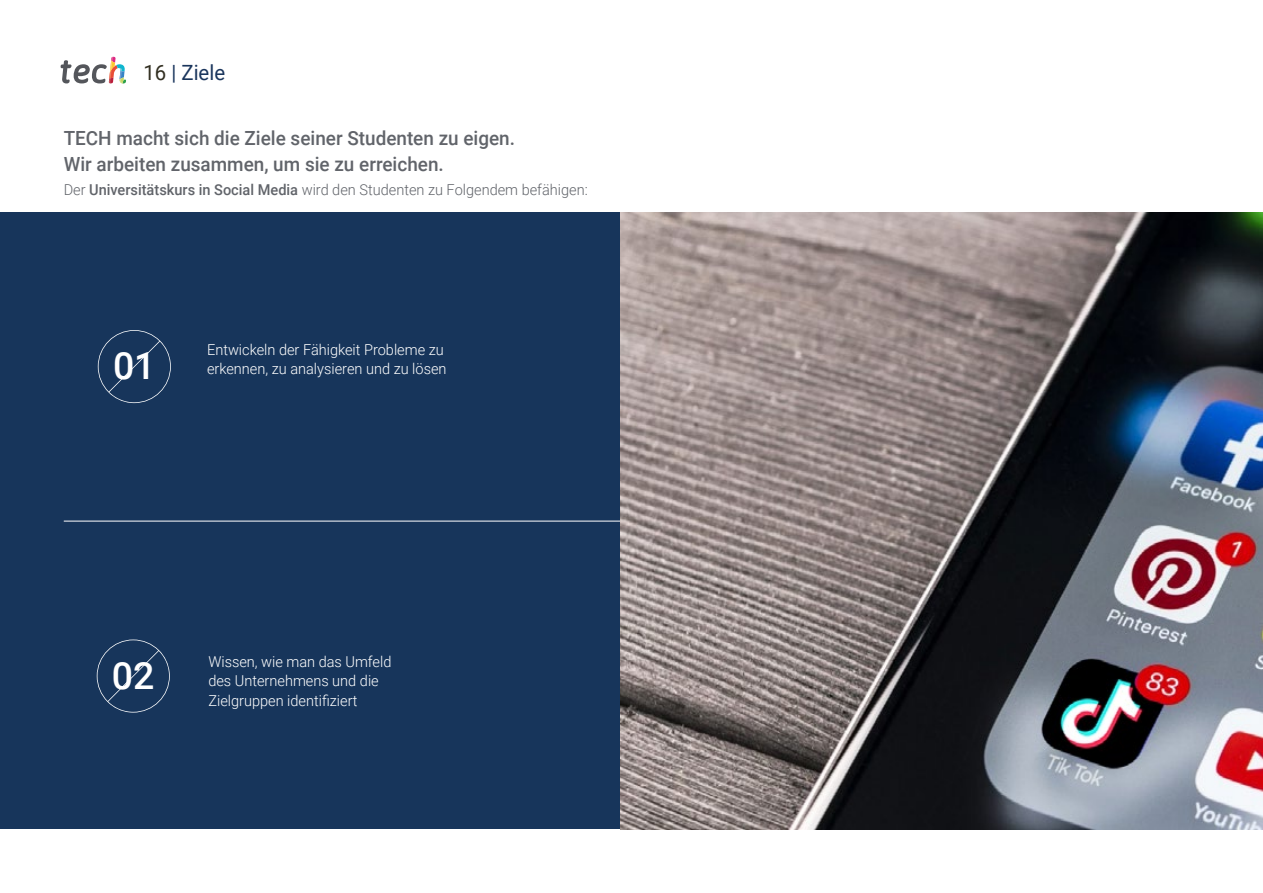
<style>
.page{position:relative;width:1263px;height:893px;background:#fff}
.page>*{position:absolute;margin:0;border:0;box-sizing:border-box;transform-origin:0 0}
.t1{font:500 37.5px "Roboto";color:#fff}
.t2{font:21px "Roboto";color:#1a355c}
.t3{font:500 19.5px/25.5px "Roboto";color:#61646a}
.t4{font:300 15px/19.5px "Roboto";color:#fff}
.t5{font:300 15px "Roboto";color:#61646a}
.s1{color:#312e20}
.s2{font-weight:500}
</style>
<div class="page">
<div style="left:0;top:213px;width:621px;height:616px;background:#17355b"></div>
<svg style="left:98px;top:330px;width:73px;height:73px"></svg>
<svg style="left:97px;top:639px;width:73px;height:74px"></svg>
<hr style="left:64px;top:521px;width:1199px;height:1px;background:#fff">
<svg style="left:61px;top:57px;width:65px;height:27px"></svg>
<img style="left:621px;top:213px;width:642px;height:616px">
<h2 class="t2" style="left:144px;top:57px;width:83px"><span class="s1">16</span> | Ziele</h2>
<h3 class="t3" style="left:64px;top:125px;width:453px">TECH macht sich die Ziele seiner Studenten zu eigen.<br>Wir arbeiten zusammen, um sie zu erreichen.</h3>
<p class="t5" style="left:64px;top:179px;width:525px">Der <span class="s2">Universitätskurs in Social Media</span> wird den Studenten zu Folgendem befähigen:</p>
<p class="t4" style="left:207px;top:339px;width:238px">Entwickeln der Fähigkeit Probleme zu</p>
<h1 class="t1" style="left:113px;top:340px;width:44px">01</h1>
<p class="t4" style="left:207px;top:359px;width:241px">erkennen, zu analysieren und zu lösen</p>
<h1 class="t1" style="left:112px;top:649px;width:44px">02</h1>
<p class="t4" style="left:208px;top:651px;width:185px">Wissen, wie man das Umfeld des Unternehmens und die<br>Zielgruppen identifiziert</p>
</div>
